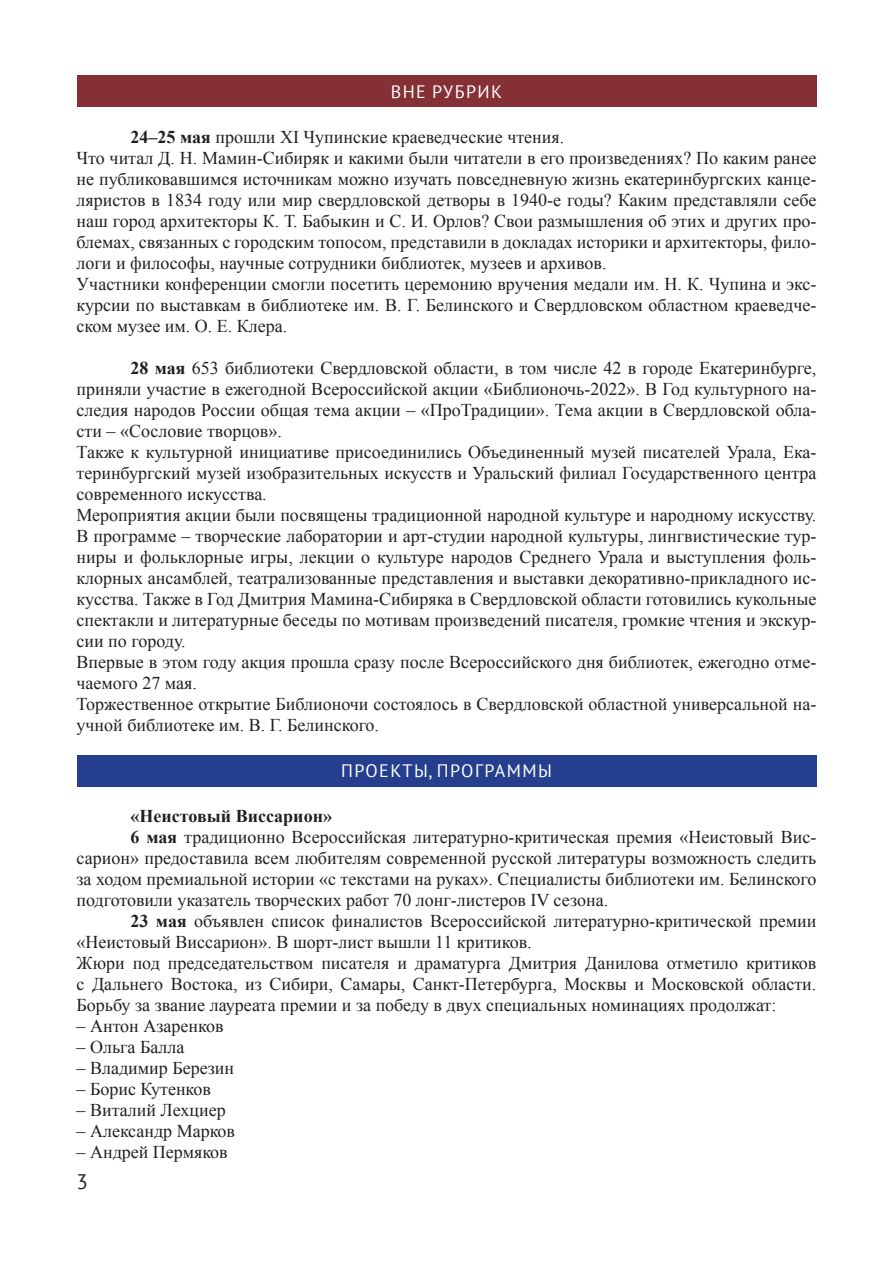
<style>
.page{position:relative;width:893px;height:1263px;background:#fff}
.page>*{position:absolute;margin:0;border:0;box-sizing:border-box;transform-origin:0 0}
.t1{font:21px "PT Sans";color:#231f20}
.основной{font:18px/21px "Times New Roman";color:#231f20;text-align:justify}
.основной-2{font:700 18px "Times New Roman";color:#231f20}
.основной-3{font:18px "PT Sans";letter-spacing:.08em;color:#fff}
.подгаз{font:18px "PT Sans";letter-spacing:.08em;color:#fff}
.s1{font-weight:700}
</style>
<div class="page">
<div style="left:77px;top:755px;width:739px;height:32px;background:#253f8e"></div>
<div style="left:77px;top:75px;width:739px;height:32px;background:#843034"></div>
<p class="подгаз" style="left:391px;top:80px;width:113px">ВНЕ РУБРИК</p>
<p class="основной" style="left:131px;top:126px;width:435px"><span class="s1">24–25 мая</span> прошли XI Чупинские краеведческие чтения.</p>
<p class="основной" style="left:77px;top:147px;width:741px">Что читал Д. Н. Мамин-Сибиряк и какими были читатели в его произведениях? По каким ранее не публиковавшимся источникам можно изучать повседневную жизнь екатеринбургских канце&shy;ляристов в 1834 году или мир свердловской детворы в 1940-е годы? Каким представляли себе наш город архитекторы К. Т. Бабыкин и С. И. Орлов? Свои размышления об этих и других про&shy;блемах, связанных с городским топосом, представили в докладах историки и архитекторы, фило&shy;логи и философы, научные сотрудники библиотек, музеев и архивов.</p>
<p class="основной" style="left:77px;top:273px;width:741px">Участники конференции смогли посетить церемонию вручения медали им. Н. К. Чупина и экс&shy;курсии по выставкам в библиотеке им. В. Г. Белинского и Свердловском областном краеведче&shy;ском музее им. О. Е. Клера.</p>
<p class="основной" style="left:77px;top:357px;width:741px;text-indent:54px"><span class="s1">28 мая</span> 653 библиотеки Свердловской области, в том числе 42 в городе Екатеринбурге, приняли участие в ежегодной Всероссийской акции «Библионочь-2022». В Год культурного на&shy;следия народов России общая тема акции – «ПроТрадиции». Тема акции в Свердловской обла&shy;сти – «Сословие творцов».</p>
<p class="основной" style="left:77px;top:441px;width:741px">Также к культурной инициативе присоединились Объединенный музей писателей Урала, Ека&shy;теринбургский музей изобразительных искусств и Уральский филиал Государственного центра современного искусства.</p>
<p class="основной" style="left:77px;top:504px;width:741px">Мероприятия акции были посвящены традиционной народной культуре и народному искусству.<br>В программе – творческие лаборатории и арт-студии народной культуры, лингвистические тур&shy;ниры и фольклорные игры, лекции о культуре народов Среднего Урала и выступления фоль&shy;клорных ансамблей, театрализованные представления и выставки декоративно-прикладного ис&shy;кусства. Также в Год Дмитрия Мамина-Сибиряка в Свердловской области готовились кукольные спектакли и литературные беседы по мотивам произведений писателя, громкие чтения и экскур&shy;сии по городу.</p>
<p class="основной" style="left:77px;top:651px;width:741px">Впервые в этом году акция прошла сразу после Всероссийского дня библиотек, ежегодно отме&shy;чаемого 27 мая.</p>
<p class="основной" style="left:77px;top:693px;width:741px">Торжественное открытие Библионочи состоялось в Свердловской областной универсальной на&shy;учной библиотеке им. В. Г. Белинского.</p>
<p class="основной-3" style="left:341px;top:759px;width:212px">ПРОЕКТЫ, ПРОГРАММЫ</p>
<p class="основной-2" style="left:131px;top:804px;width:203px">«Неистовый Виссарион»</p>
<p class="основной" style="left:77px;top:826px;width:741px;text-indent:54px"><span class="s1">6 мая</span> традиционно Всероссийская литературно-критическая премия «Неистовый Вис&shy;сарион» предоставила всем любителям современной русской литературы возможность следить за ходом премиальной истории «с текстами на руках». Специалисты библиотеки им. Белинского подготовили указатель творческих работ 70 лонг-листеров IV сезона.</p>
<p class="основной" style="left:77px;top:910px;width:741px;text-indent:54px"><span class="s1">23 мая</span> объявлен список финалистов Всероссийской литературно-критической премии «Неистовый Виссарион». В шорт-лист вышли 11 критиков.</p>
<p class="основной" style="left:77px;top:952px;width:741px">Жюри под председательством писателя и драматурга Дмитрия Данилова отметило критиков с Дальнего Востока, из Сибири, Самары, Санкт-Петербурга, Москвы и Московской области.<br>Борьбу за звание лауреата премии и за победу в двух специальных номинациях продолжат:</p>
<p class="основной" style="left:77px;top:1015px;width:148px">– Антон Азаренков</p>
<p class="основной" style="left:77px;top:1036px;width:110px">– Ольга Балла</p>
<p class="основной" style="left:77px;top:1057px;width:159px">– Владимир Березин</p>
<p class="основной" style="left:77px;top:1078px;width:136px">– Борис Кутенков</p>
<p class="основной" style="left:77px;top:1099px;width:151px">– Виталий Лехциер</p>
<p class="основной" style="left:77px;top:1120px;width:160px">– Александр Марков</p>
<p class="основной" style="left:77px;top:1141px;width:153px">– Андрей Пермяков</p>
<p class="t1" style="left:77px;top:1168px;width:13px">3</p>
</div>
